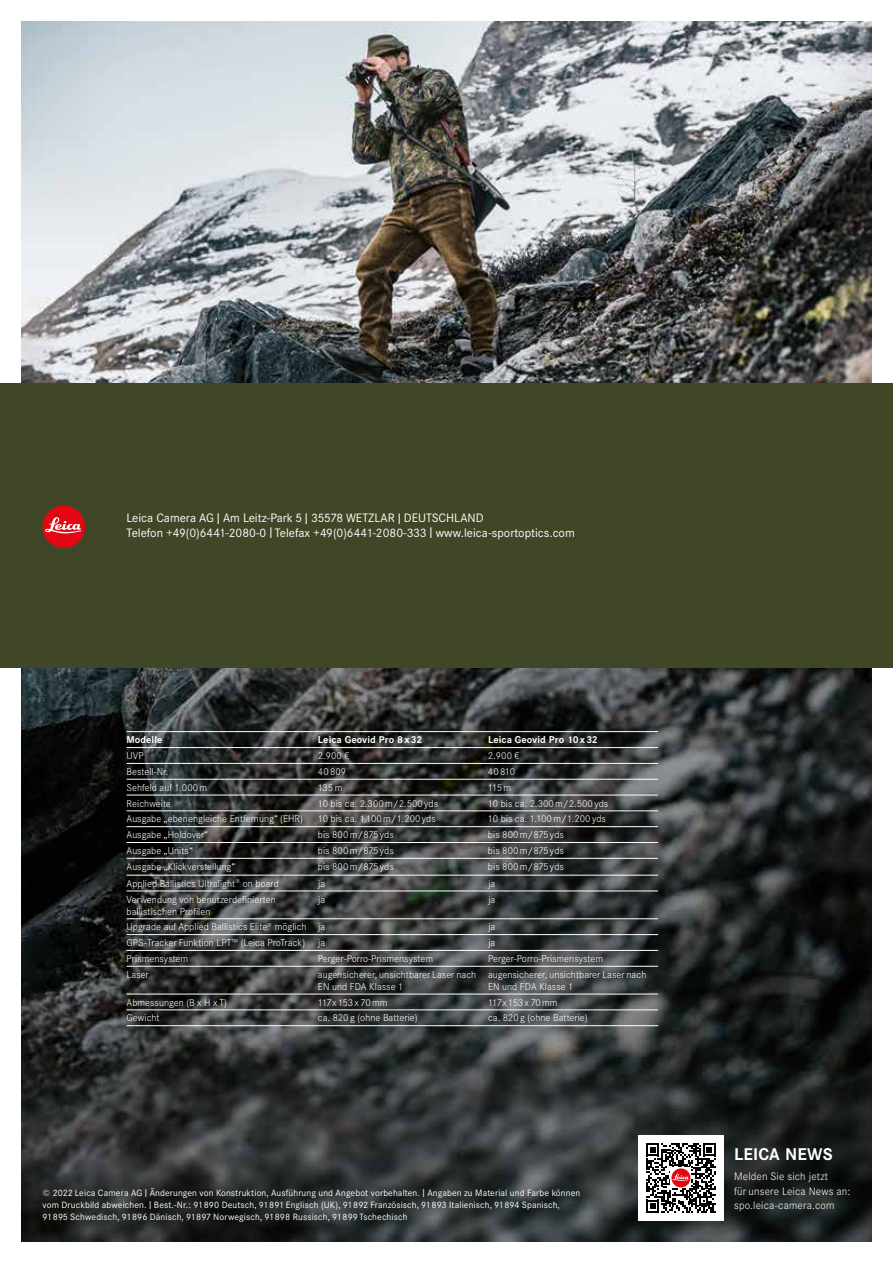
<style>
.page{position:relative;width:893px;height:1263px;background:#fff}
.page>*{position:absolute;margin:0;border:0;box-sizing:border-box;transform-origin:0 0}
.t1{font:700 16.65px "Corporate SBQ";letter-spacing:.015em;color:#fff}
.t2{font:12px/14.4px "Corporate SBQ";color:#fff}
.t3{font:300 10.65px/14.5px "Corporate SBQ";letter-spacing:.015em;color:#fff}
.t4{font:300 9.75px/12px "Corporate SBQ";letter-spacing:.005em;color:#fff}
.t5{font:700 9.75px "Corporate SBQ";letter-spacing:.005em;color:#fff}
.t6{font:9px/12px "Corporate SBQ";letter-spacing:.015em;color:#fff}
.s1{font-size:15px}
.s2{font-size:11.25px}
</style>
<div class="page">
<img style="left:21px;top:21px;width:851px;height:1221px">
<div style="left:0;top:383px;width:893px;height:285px;background:#3f4727"></div>
<div style="left:43px;top:505px;width:42px;height:43px;background:#e30613;border-radius:50%"></div>
<svg style="left:45px;top:517px;width:36px;height:16px"></svg>
<hr style="left:127px;top:731px;width:191px;height:1px;background:#fff">
<hr style="left:318px;top:731px;width:170px;height:1px;background:#fff">
<hr style="left:488px;top:731px;width:170px;height:1px;background:#fff">
<hr style="left:127px;top:747px;width:191px;height:1px;background:#fff">
<hr style="left:318px;top:747px;width:170px;height:1px;background:#fff">
<hr style="left:488px;top:747px;width:170px;height:1px;background:#fff">
<hr style="left:127px;top:763px;width:191px;height:1px;background:#fff">
<hr style="left:318px;top:763px;width:170px;height:1px;background:#fff">
<hr style="left:488px;top:763px;width:170px;height:1px;background:#fff">
<hr style="left:127px;top:779px;width:191px;height:1px;background:#fff">
<hr style="left:318px;top:779px;width:170px;height:1px;background:#fff">
<hr style="left:488px;top:779px;width:170px;height:1px;background:#fff">
<hr style="left:127px;top:795px;width:191px;height:1px;background:#fff">
<hr style="left:318px;top:795px;width:170px;height:1px;background:#fff">
<hr style="left:488px;top:795px;width:170px;height:1px;background:#fff">
<hr style="left:127px;top:811px;width:191px;height:1px;background:#fff">
<hr style="left:318px;top:811px;width:170px;height:1px;background:#fff">
<hr style="left:488px;top:811px;width:170px;height:1px;background:#fff">
<hr style="left:127px;top:826px;width:191px;height:1px;background:#fff">
<hr style="left:318px;top:826px;width:170px;height:1px;background:#fff">
<hr style="left:488px;top:826px;width:170px;height:1px;background:#fff">
<hr style="left:127px;top:842px;width:191px;height:1px;background:#fff">
<hr style="left:318px;top:842px;width:170px;height:1px;background:#fff">
<hr style="left:488px;top:842px;width:170px;height:1px;background:#fff">
<hr style="left:127px;top:858px;width:191px;height:1px;background:#fff">
<hr style="left:318px;top:858px;width:170px;height:1px;background:#fff">
<hr style="left:488px;top:858px;width:170px;height:1px;background:#fff">
<hr style="left:127px;top:875px;width:191px;height:1px;background:#fff">
<hr style="left:318px;top:875px;width:170px;height:1px;background:#fff">
<hr style="left:488px;top:875px;width:170px;height:1px;background:#fff">
<hr style="left:127px;top:891px;width:191px;height:1px;background:#fff">
<hr style="left:318px;top:891px;width:170px;height:1px;background:#fff">
<hr style="left:488px;top:891px;width:170px;height:1px;background:#fff">
<hr style="left:127px;top:918px;width:191px;height:1px;background:#fff">
<hr style="left:318px;top:918px;width:170px;height:1px;background:#fff">
<hr style="left:488px;top:918px;width:170px;height:1px;background:#fff">
<hr style="left:127px;top:934px;width:191px;height:1px;background:#fff">
<hr style="left:318px;top:934px;width:170px;height:1px;background:#fff">
<hr style="left:488px;top:934px;width:170px;height:1px;background:#fff">
<hr style="left:127px;top:950px;width:191px;height:1px;background:#fff">
<hr style="left:318px;top:950px;width:170px;height:1px;background:#fff">
<hr style="left:488px;top:950px;width:170px;height:1px;background:#fff">
<hr style="left:127px;top:966px;width:191px;height:1px;background:#fff">
<hr style="left:318px;top:966px;width:170px;height:1px;background:#fff">
<hr style="left:488px;top:966px;width:170px;height:1px;background:#fff">
<hr style="left:127px;top:994px;width:191px;height:1px;background:#fff">
<hr style="left:318px;top:994px;width:170px;height:1px;background:#fff">
<hr style="left:488px;top:994px;width:170px;height:1px;background:#fff">
<hr style="left:127px;top:1009px;width:191px;height:1px;background:#fff">
<hr style="left:318px;top:1009px;width:170px;height:1px;background:#fff">
<hr style="left:488px;top:1009px;width:170px;height:1px;background:#fff">
<hr style="left:127px;top:1025px;width:191px;height:1px;background:#fff">
<hr style="left:318px;top:1025px;width:170px;height:1px;background:#fff">
<hr style="left:488px;top:1025px;width:170px;height:1px;background:#fff">
<div style="left:638px;top:1135px;width:85px;height:85px;background:#fff"></div>
<svg style="left:646px;top:1143px;width:70px;height:70px"></svg>
<p class="t2" style="left:127px;top:511px;width:450px">Leica Camera AG <span class="s1">I</span> Am Leitz-Park 5 <span class="s1">I</span> 35578 WETZLAR <span class="s1">I</span> DEUTSCHLAND<br>Telefon +49(0)6441-2080-0 <span class="s1">I</span> Telefax +49(0)6441-2080-333 <span class="s1">I</span> www.leica-sportoptics.com</p>
<p class="t5" style="left:127px;top:734px;width:37px">Modelle</p>
<p class="t5" style="left:318px;top:734px;width:106px">Leica Geovid Pro 8x32</p>
<p class="t5" style="left:488px;top:734px;width:111px">Leica Geovid Pro 10x32</p>
<p class="t4" style="left:127px;top:750px;width:19px">UVP</p>
<p class="t4" style="left:318px;top:750px;width:33px">2.900 €</p>
<p class="t4" style="left:488px;top:750px;width:33px">2.900 €</p>
<p class="t4" style="left:127px;top:766px;width:43px">Bestell-Nr.</p>
<p class="t4" style="left:318px;top:766px;width:30px">40809</p>
<p class="t4" style="left:488px;top:766px;width:29px">40 810</p>
<p class="t4" style="left:127px;top:781px;width:82px">Sehfeld auf 1.000m</p>
<p class="t4" style="left:318px;top:781px;width:26px">135m</p>
<p class="t4" style="left:488px;top:781px;width:25px">115m</p>
<p class="t4" style="left:127px;top:797px;width:46px">Reichweite</p>
<p class="t4" style="left:318px;top:797px;width:122px">10 bis ca. 2.300m/2.500yds</p>
<p class="t4" style="left:488px;top:797px;width:122px">10 bis ca. 2.300m/2.500yds</p>
<p class="t4" style="left:127px;top:813px;width:178px">Ausgabe „ebenengleiche Entfernung“ (EHR)</p>
<p class="t4" style="left:318px;top:813px;width:119px">10 bis ca. 1.100m/1.200yds</p>
<p class="t4" style="left:488px;top:813px;width:119px">10 bis ca. 1.100m/1.200yds</p>
<p class="t4" style="left:127px;top:829px;width:83px">Ausgabe „Holdover“</p>
<p class="t4" style="left:318px;top:829px;width:77px">bis 800m/875yds</p>
<p class="t4" style="left:488px;top:829px;width:77px">bis 800m/875yds</p>
<p class="t4" style="left:127px;top:845px;width:68px">Ausgabe „Units“</p>
<p class="t4" style="left:318px;top:845px;width:77px">bis 800m/875yds</p>
<p class="t4" style="left:488px;top:845px;width:77px">bis 800m/875yds</p>
<p class="t4" style="left:127px;top:860px;width:110px">Ausgabe „Klickverstellung“</p>
<p class="t4" style="left:318px;top:860px;width:77px">bis 800m/875yds</p>
<p class="t4" style="left:488px;top:860px;width:77px">bis 800m/875yds</p>
<p class="t4" style="left:127px;top:877px;width:154px">Applied Ballistics Ultralight<sup>®</sup> on board</p>
<p class="t4" style="left:318px;top:877px;width:9px">ja</p>
<p class="t4" style="left:488px;top:877px;width:9px">ja</p>
<p class="t4" style="left:127px;top:893px;width:151px">Verwendung von benutzerdefinierten ballistischen Profilen</p>
<p class="t4" style="left:318px;top:893px;width:9px">ja</p>
<p class="t4" style="left:488px;top:893px;width:9px">ja</p>
<p class="t4" style="left:127px;top:921px;width:200px">Upgrade auf Applied Ballistics Elite<sup>®</sup> möglich ja</p>
<p class="t4" style="left:488px;top:921px;width:9px">ja</p>
<p class="t4" style="left:127px;top:937px;width:180px">GPS-Tracker Funktion LPT™ (Leica ProTrack)</p>
<p class="t4" style="left:318px;top:937px;width:9px">ja</p>
<p class="t4" style="left:488px;top:937px;width:9px">ja</p>
<p class="t4" style="left:127px;top:953px;width:63px">Prismensystem</p>
<p class="t4" style="left:318px;top:953px;width:117px">Perger-Porro-Prismensystem</p>
<p class="t4" style="left:488px;top:953px;width:117px">Perger-Porro-Prismensystem</p>
<p class="t4" style="left:127px;top:968px;width:24px">Laser</p>
<p class="t4" style="left:318px;top:968px;width:160px">augensicherer, unsichtbarer Laser nach<br>EN und FDA Klasse 1</p>
<p class="t4" style="left:488px;top:968px;width:160px">augensicherer, unsichtbarer Laser nach<br>EN und FDA Klasse 1</p>
<p class="t4" style="left:127px;top:996px;width:102px">Abmessungen (B x H x T)</p>
<p class="t4" style="left:318px;top:996px;width:71px">117x153x70mm</p>
<p class="t4" style="left:488px;top:996px;width:71px">117x153x70mm</p>
<p class="t4" style="left:127px;top:1012px;width:35px">Gewicht</p>
<p class="t4" style="left:318px;top:1012px;width:101px">ca. 820g (ohne Batterie)</p>
<p class="t4" style="left:488px;top:1012px;width:101px">ca. 820g (ohne Batterie)</p>
<p class="t6" style="left:43px;top:1187px;width:539px">© 2022 Leica Camera AG <span class="s2">I</span> Änderungen von Konstruktion, Ausführung und Angebot vorbehalten. <span class="s2">I</span> Angaben zu Material und Farbe können vom Druckbild abweichen. <span class="s2">I</span> Best.-Nr.: 91890 Deutsch, 91891 Englisch (UK), 91892 Französisch, 91893 Italienisch, 91894 Spanisch,<br>91895 Schwedisch, 91896 Dänisch, 91897 Norwegisch, 91898 Russisch, 91899 Tschechisch</p>
<h1 class="t1" style="left:734px;top:1144px;width:100px">LEICA NEWS</h1>
<p class="t3" style="left:734px;top:1169px;width:118px">Melden Sie sich jetzt<br>für unsere Leica News an: spo.leica-camera.com</p>
</div>
